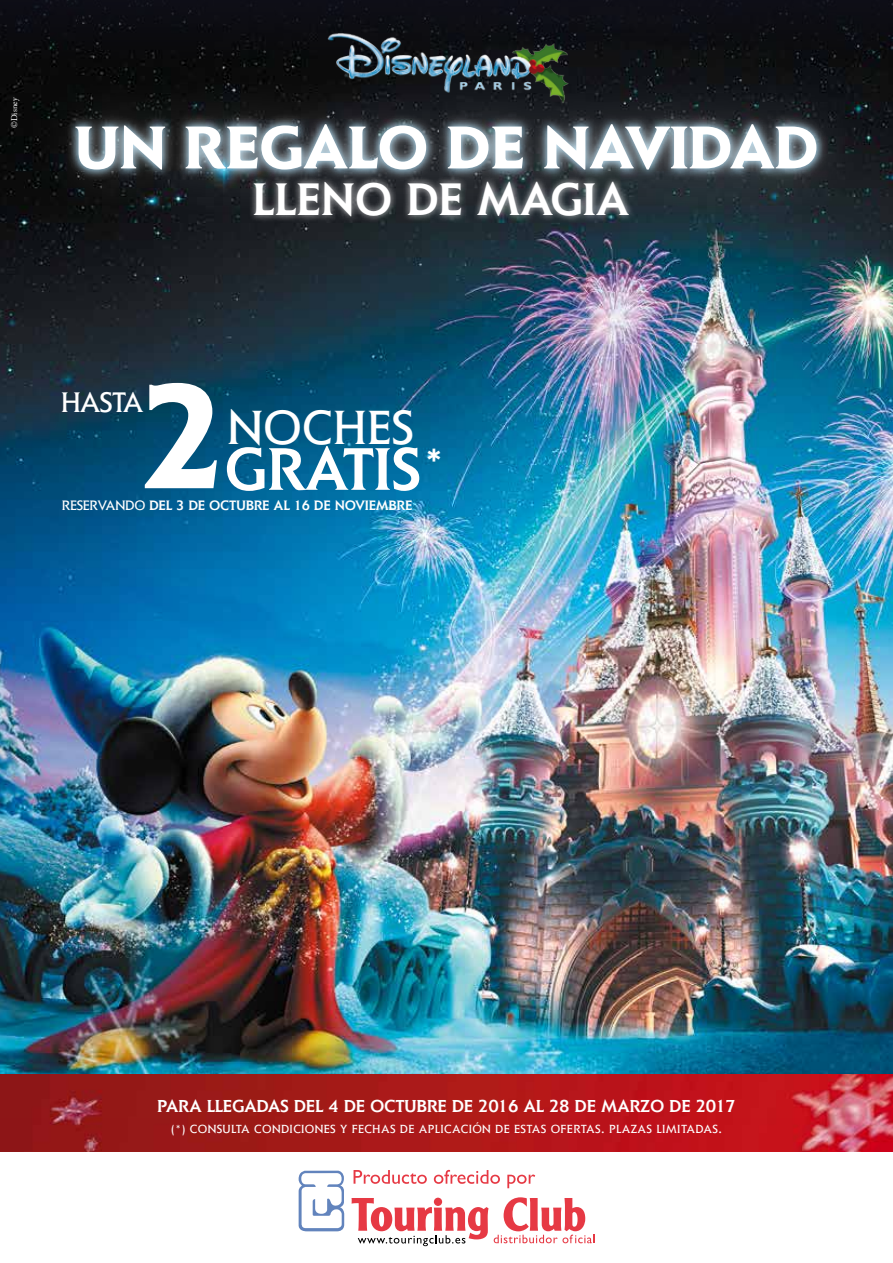
<style>
.page{position:relative;width:893px;height:1263px;background:#fff}
.page>*{position:absolute;margin:0;border:0;box-sizing:border-box;transform-origin:0 0}
.t1{font:700 150.9px "AT Elan";color:#fff}
.t2{font:700 61.5px "AT Elan";letter-spacing:-.02em;color:#fff}
.t3{font:500 61.2px "AT Elan";letter-spacing:-.01em;color:#fff}
.t4{font:48.9px "AT Elan";color:#fff}
.t5{font:500 46.5px "AT Elan";letter-spacing:-.01em;color:#fff}
.t6{font:28.8px "AT Elan";letter-spacing:-.04em;color:#fff}
.t7{font:500 17.7px "AT Elan";letter-spacing:-.02em;color:#fff}
.t8{font:500 13.95px "AT Elan";letter-spacing:-.02em;color:#fff}
.t9{font:12px "AT Elan";letter-spacing:.03em;color:#fff}
.t10{font:8.25px "Adobe Caslon Pro";letter-spacing:.005em;color:#fff}
.s1{font-weight:400}
</style>
<div class="page">
<img style="left:0;top:0;width:893px;height:1074px">
<img style="left:0;top:1074px;width:893px;height:77px">
<img style="left:312px;top:17px;width:269px;height:50px">
<div style="left:20px;top:67px;width:853px;height:161px;background:#fff;opacity:.23"></div>
<div style="left:64px;top:111px;width:765px;height:72px;background:#fff;opacity:.75"></div>
<svg style="left:352px;top:1198px;width:136px;height:48px"></svg>
<svg style="left:494px;top:1197px;width:100px;height:46px"></svg>
<svg style="left:298px;top:1171px;width:46px;height:60px"></svg>
<svg style="left:354px;top:1170px;width:181px;height:18px"></svg>
<p class="t10" style="left:9px;top:128px;width:32px;rotate:-90deg">©Disney</p>
<h2 class="t2" style="left:74px;top:109px;width:747px">UN REGALO DE NAVIDAD</h2>
<h3 class="t5" style="left:253px;top:171px;width:378px">LLENO DE MAGIA</h3>
<h3 class="t6" style="left:61px;top:385px;width:84px">HASTA</h3>
<h1 class="t1" style="left:138px;top:343px;width:94px">2</h1>
<h3 class="t4" style="left:228px;top:398px;width:188px">NOCHES</h3>
<h3 class="t3" style="left:224px;top:432px;width:224px">GRATIS<sup>*</sup></h3>
<p class="t8" style="left:62px;top:496px;width:352px"><span class="s1">RESERVANDO</span> DEL 3 DE OCTUBRE AL 16 DE NOVIEMBRE</p>
<h3 class="t7" style="left:157px;top:1095px;width:580px">PARA LLEGADAS DEL 4 DE OCTUBRE DE 2016 AL 28 DE MARZO DE 2017</h3>
<p class="t9" style="left:171px;top:1121px;width:553px">(*) CONSULTA CONDICIONES Y FECHAS DE APLICACIÓN DE ESTAS OFERTAS. PLAZAS LIMITADAS.</p>
</div>
